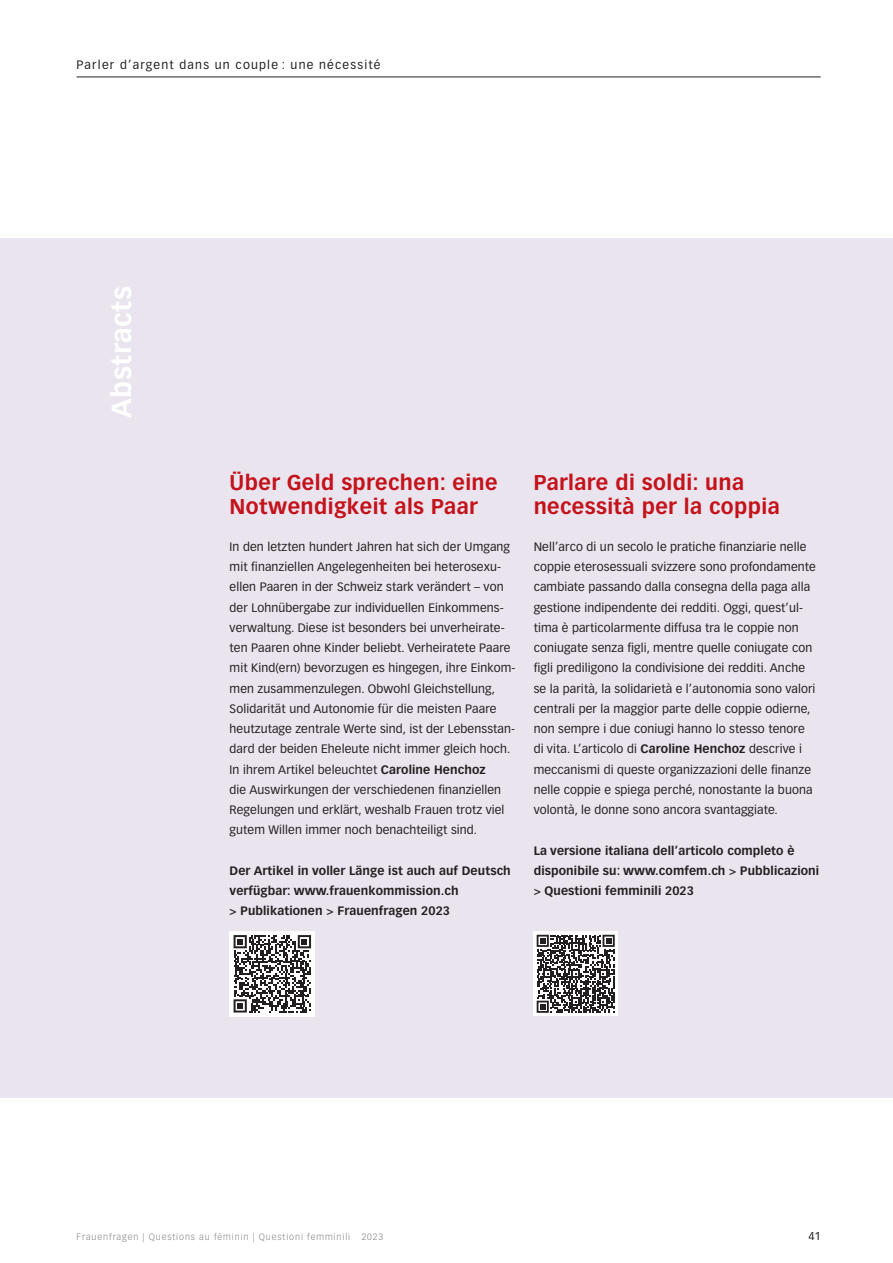
<style>
.page{position:relative;width:893px;height:1263px;background:#fff}
.page>*{position:absolute;margin:0;border:0;box-sizing:border-box;transform-origin:0 0}
.t1{font:700 27px "Vectora LT Pro";letter-spacing:.02em;color:#fff}
.t2{font:700 21px/24px "Vectora LT Pro";letter-spacing:.02em;color:#c4121a}
.t3{font:12px/20.2px "Vectora LT Pro";letter-spacing:.01em;color:#231f20}
.t4{font:700 12px/20.2px "Vectora LT Pro";letter-spacing:.01em;color:#231f20}
.t5{font:12px "Vectora LT Pro";letter-spacing:.1em;color:#231f20}
.t6{font:11.25px "Vectora LT Pro";color:#231f20}
.t7{font:300 9px "Vectora LT Pro";letter-spacing:.1em;color:#808285}
.s1{font-weight:700}
</style>
<div class="page">
<hr style="left:77px;top:77px;width:744px;height:1px;background:#231f20">
<div style="left:0;top:238px;width:893px;height:860px;background:#eae4ef"></div>
<div style="left:230px;top:931px;width:85px;height:85px;background:#fff"></div>
<svg style="left:234px;top:935px;width:77px;height:77px"></svg>
<div style="left:533px;top:931px;width:85px;height:85px;background:#fff"></div>
<svg style="left:537px;top:935px;width:78px;height:78px"></svg>
<p class="t5" style="left:77px;top:57px;width:306px">Parler d’argent dans un couple : une nécessité</p>
<h1 class="t1" style="left:105px;top:418px;width:133px;rotate:-90deg">Abstracts</h1>
<h2 class="t2" style="left:230px;top:471px;width:270px">Über Geld sprechen: eine<br>Notwendigkeit als Paar</h2>
<p class="t3" style="left:230px;top:536px;width:287px">In den letzten hundert Jahren hat sich der Umgang mit finanziellen Angelegenheiten bei heterosexu&shy;ellen Paaren in der Schweiz stark verändert – von der Lohnübergabe zur individuellen Einkommens&shy;verwaltung. Diese ist besonders bei unverheirate&shy;ten Paaren ohne Kinder beliebt. Verheiratete Paare mit Kind(ern) bevorzugen es hingegen, ihre Einkom&shy;men zusammenzulegen. Obwohl Gleichstellung, Solidarität und Autonomie für die meisten Paare heutzutage zentrale Werte sind, ist der Lebensstan&shy;dard der beiden Eheleute nicht immer gleich hoch.<br>In ihrem Artikel beleuchtet <span class="s1">Caroline Henchoz<br></span>die Auswirkungen der verschiedenen finanziellen Regelungen und erklärt, weshalb Frauen trotz viel gutem Willen immer noch benachteiligt sind.</p>
<p class="t4" style="left:230px;top:860px;width:283px">Der Artikel in voller Länge ist auch auf Deutsch verfügbar: www.frauenkommission.ch<br>&gt; Publikationen &gt; Frauenfragen 2023</p>
<h2 class="t2" style="left:534px;top:471px;width:248px">Parlare di soldi: una necessità per la coppia</h2>
<p class="t3" style="left:534px;top:536px;width:284px">Nell’arco di un secolo le pratiche finanziarie nelle coppie eterosessuali svizzere sono profondamente cambiate passando dalla consegna della paga alla gestione indipendente dei redditi. Oggi, quest’ul&shy;tima è particolarmente diffusa tra le coppie non coniugate senza figli, mentre quelle coniugate con figli prediligono la condivisione dei redditi. Anche se la parità, la solidarietà e l’autonomia sono valori centrali per la maggior parte delle coppie odierne, non sempre i due coniugi hanno lo stesso tenore di vita. L’articolo di <span class="s1">Caroline Henchoz</span> descrive i meccanismi di queste organizzazioni delle finanze nelle coppie e spiega perché, nonostante la buona volontà, le donne sono ancora svantaggiate.</p>
<p class="t4" style="left:534px;top:840px;width:287px">La versione italiana dell’articolo completo è disponibile su: www.comfem.ch &gt; Pubblicazioni &gt; Questioni femminili 2023</p>
<p class="t7" style="left:77px;top:1231px;width:275px">Frauenfragen | Questions au féminin | Questioni femminili</p>
<p class="t7" style="left:362px;top:1231px;width:23px">2023</p>
<p class="t6" style="left:809px;top:1229px;width:14px">41</p>
</div>
